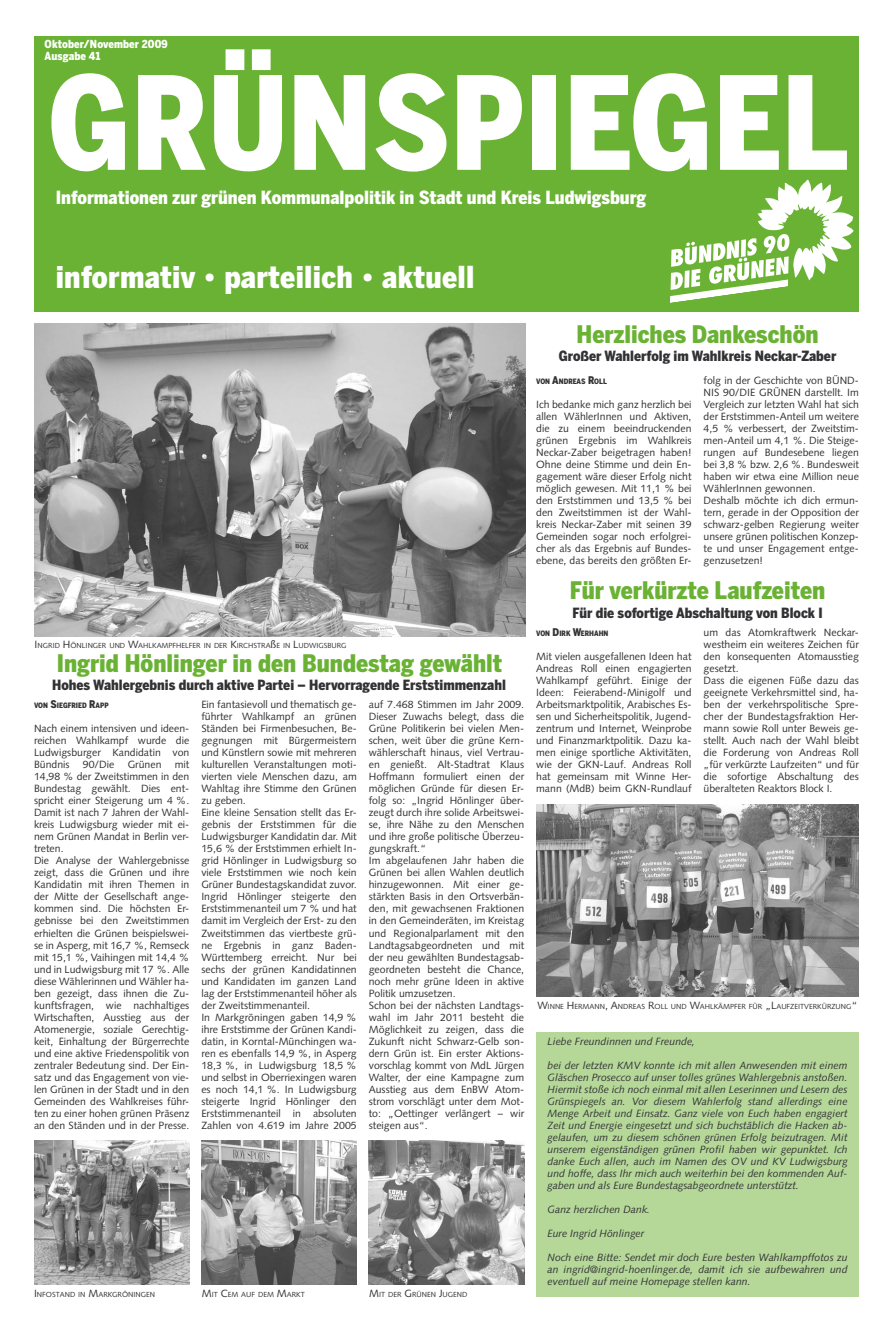
<style>
.page{position:relative;width:893px;height:1333px;background:#fff}
.page>*{position:absolute;margin:0;border:0;box-sizing:border-box;transform-origin:0 0}
.Gr黱spiegel{font:900 128px "Benton Sans Cond";color:#fff}
.Grünspiegel_unterüberschrift{font:900 30px "Benton Sans Cond";letter-spacing:.01em;color:#fff}
.Große_Überschrift_grün{font:900 24px "Benton Sans Cond";color:#6ab234}
.Grünspiegel_unterüberschrift-2{font:900 18px "Benton Sans Cond";color:#fff}
.Unterüberschrift{font:900 14px "Benton Sans Cond";color:#323235}
.Grünspiegel_unterüberschrift-3{font:900 11px "Benton Sans Cond";letter-spacing:.01em;color:#fff}
.Mengentext{font:10.5px/12px "Gruene Syntax";color:#323235;text-align:justify}
.Mengentext-2{font:italic 10.5px/12px "Gruene Syntax";color:#323235;text-align:justify}
.Bildunterschrift{font:7.4px "Gruene Syntax";color:#323235}
.Autor{font:900 7.4px "Benton Sans Cond";color:#323235}
.s1{font-size:10.5px}
</style>
<div class="page">
<div style="left:34px;top:36px;width:825px;height:275px;background:#6ab234"></div>
<svg style="left:670px;top:179px;width:184px;height:124px"></svg>
<div style="left:536px;top:1032px;width:323px;height:264px;background:#b5d899"></div>
<img style="left:34px;top:323px;width:492px;height:313px">
<img style="left:536px;top:804px;width:323px;height:192px">
<img style="left:35px;top:1140px;width:154px;height:144px">
<img style="left:201px;top:1140px;width:156px;height:144px">
<img style="left:369px;top:1140px;width:155px;height:144px">
<p class="Grünspiegel_unterüberschrift-3" style="left:45px;top:38px;width:125px">Oktober/November 2009</p>
<p class="Grünspiegel_unterüberschrift-3" style="left:45px;top:50px;width:57px">Ausgabe 41</p>
<p class="Gr黱spiegel" style="left:48px;top:48px;width:802px">GRÜNSPIEGEL</p>
<p class="Grünspiegel_unterüberschrift-2" style="left:56px;top:187px;width:592px">Informationen zur grünen Kommunalpolitik in Stadt und Kreis Ludwigsburg</p>
<p class="Grünspiegel_unterüberschrift" style="left:56px;top:259px;width:420px">informativ • parteilich • aktuell</p>
<p class="Bildunterschrift" style="left:35px;top:641px;width:313px"><span class="s1">I</span>NGRID <span class="s1">H</span>ÖNLINGER UND <span class="s1">W</span>AHLKAMPFHELFER IN DER <span class="s1">K</span>IRCHSTRA<span class="s1">ß</span>E IN <span class="s1">L</span>UDWIGSBURG</p>
<p class="Große_Überschrift_grün" style="left:57px;top:649px;width:447px">Ingrid Hönlinger in den Bundestag gewählt</p>
<p class="Unterüberschrift" style="left:52px;top:676px;width:455px">Hohes Wahlergebnis durch aktive Partei – Hervorragende Erststimmenzahl</p>
<p class="Autor" style="left:34px;top:701px;width:76px">VON <span class="s1">S</span>IEGFRIED <span class="s1">R</span>APP</p>
<p class="Mengentext" style="left:34px;top:722px;width:157px">Nach einem intensiven und ideen&shy;reichen Wahlkampf wurde die Ludwigsburger Kandidatin von Bündnis</p>
<p class="Mengentext" style="left:201px;top:698px;width:157px">Ein fantasievoll und thematisch ge&shy;führter Wahlkampf an grünen Ständen bei Firmenbesuchen, Be&shy;gegnungen mit Bürgermeistern und Künstlern sowie mit mehreren kulturellen Veranstaltungen moti&shy;vierten viele Menschen dazu, am Wahltag ihre Stimme den Grünen zu geben.</p>
<p class="Mengentext" style="left:201px;top:806px;width:157px">Eine kleine Sensation stellt das Er&shy;gebnis der Erststimmen für die Ludwigsburger Kandidatin dar. Mit 15,6 % der Erststimmen erhielt In&shy;grid Hönlinger in Ludwigsburg so viele Erststimmen wie noch kein Grüner Bundestagskandidat zuvor.<br>Ingrid Hönlinger steigerte den Erststimmenanteil um 7 % und hat damit im Vergleich der Erst- zu den Zweitstimmen das viertbeste grü&shy;ne Ergebnis in ganz Baden-Württemberg erreicht. Nur bei sechs der grünen Kandidatinnen und Kandidaten im ganzen Land lag der Erststimmenanteil höher als der Zweitstimmenanteil.</p>
<p class="Mengentext" style="left:201px;top:1010px;width:157px">In Markgröningen gaben 14,9 % ihre Erststimme der Grünen Kandi&shy;datin, in Korntal-Münchingen wa&shy;ren es ebenfalls 14,9 %, in Asperg 18,3 %, in Ludwigsburg 18,5 % und selbst in Oberriexingen waren es noch 14,1 %. In Ludwigsburg steigerte Ingrid Hönlinger den Erststimmenanteil in absoluten Zahlen von 4.619 im Jahre 2005</p>
<p class="Mengentext" style="left:369px;top:698px;width:157px">auf 7.468 Stimmen im Jahr 2009.<br>Dieser Zuwachs belegt, dass die Grüne Politikerin bei vielen Men&shy;schen, weit über die grüne Kern&shy;wählerschaft hinaus, viel Vertrau&shy;en genießt. Alt-Stadtrat Klaus Hoffmann formuliert einen der möglichen Gründe für diesen Er&shy;folg so: „Ingrid Hönlinger über&shy;zeugt durch ihre solide Arbeitswei&shy;se, ihre Nähe zu den Menschen und ihre große politische Überzeu&shy;gungskraft.“</p>
<p class="Mengentext" style="left:369px;top:854px;width:157px">Im abgelaufenen Jahr haben die Grünen bei allen Wahlen deutlich hinzugewonnen. Mit einer ge&shy;stärkten Basis in den Ortsverbän&shy;den, mit gewachsenen Fraktionen in den Gemeinderäten, im Kreistag und Regionalparlament mit den Landtagsabgeordneten und mit der neu gewählten Bundestagsab&shy;geordneten besteht die Chance, noch mehr grüne Ideen in aktive Politik umzusetzen.</p>
<p class="Mengentext" style="left:369px;top:998px;width:157px">Schon bei der nächsten Landtags&shy;wahl im Jahr 2011 besteht die Möglichkeit zu zeigen, dass die Zukunft nicht Schwarz-Gelb son&shy;dern Grün ist. Ein erster Aktions&shy;vorschlag kommt von MdL Jürgen Walter, der eine Kampagne zum Ausstieg aus dem EnBW Atom&shy;strom vorschlägt unter dem Mot&shy;to: „Oettinger verlängert – wir steigen aus“.</p>
<p class="Mengentext" style="left:83px;top:758px;width:33px">90/Die</p>
<p class="Mengentext" style="left:128px;top:758px;width:35px">Grünen</p>
<p class="Mengentext" style="left:34px;top:758px;width:157px;text-indent:141px">mit 14,98 % der Zweitstimmen in den Bundestag gewählt. Dies ent&shy;spricht einer Steigerung um 4 %.<br>Damit ist nach 7 Jahren der Wahl&shy;kreis Ludwigsburg wieder mit ei&shy;nem Grünen Mandat in Berlin ver&shy;treten.</p>
<p class="Mengentext" style="left:34px;top:854px;width:157px">Die Analyse der Wahlergebnisse zeigt, dass die Grünen und ihre Kandidatin mit ihren Themen in der Mitte der Gesellschaft ange&shy;kommen sind. Die höchsten Er&shy;gebnisse bei den Zweitstimmen erhielten die Grünen beispielswei&shy;se in Asperg, mit 16,7 %, Remseck mit 15,1 %, Vaihingen mit 14,4 % und in Ludwigsburg mit 17 %. Alle diese Wählerinnen und Wähler ha&shy;ben gezeigt, dass ihnen die Zu&shy;kunftsfragen, wie nachhaltiges Wirtschaften, Ausstieg aus der Atomenergie, soziale Gerechtig&shy;keit, Einhaltung der Bürgerrechte und eine aktive Friedenspolitik von zentraler Bedeutung sind. Der Ein&shy;satz und das Engagement von vie&shy;len Grünen in der Stadt und in den Gemeinden des Wahlkreises führ&shy;ten zu einer hohen grünen Präsenz an den Ständen und in der Presse.</p>
<p class="Bildunterschrift" style="left:34px;top:1289px;width:123px"><span class="s1">I</span>NFOSTAND IN <span class="s1">M</span>ARKGRÖNINGEN</p>
<p class="Bildunterschrift" style="left:202px;top:1289px;width:105px"><span class="s1">M</span>IT <span class="s1">C</span>EM AUF DEM <span class="s1">M</span>ARKT</p>
<p class="Bildunterschrift" style="left:369px;top:1289px;width:100px"><span class="s1">M</span>IT DER <span class="s1">G</span>RÜNEN <span class="s1">J</span>UGEND</p>
<p class="Große_Überschrift_grün" style="left:577px;top:320px;width:244px">Herzliches Dankeschön</p>
<p class="Unterüberschrift" style="left:559px;top:348px;width:279px">Großer Wahlerfolg im Wahlkreis Neckar-Zaber</p>
<p class="Autor" style="left:536px;top:377px;width:72px">VON <span class="s1">A</span>NDREAS <span class="s1">R</span>OLL</p>
<p class="Mengentext" style="left:536px;top:398px;width:157px">Ich bedanke mich ganz herzlich bei allen WählerInnen und Aktiven, die zu einem beeindruckenden grünen Ergebnis im Wahlkreis Neckar-Zaber beigetragen haben!<br>Ohne deine Stimme und dein En&shy;gagement wäre dieser Erfolg nicht möglich gewesen. Mit 11,1 % bei den Erststimmen und 13,5 % bei den Zweitstimmen ist der Wahl&shy;kreis Neckar-Zaber mit seinen 39<br>Gemeinden sogar noch erfolgrei&shy;cher als das Ergebnis auf Bundes&shy;ebene, das bereits den größten Er-</p>
<p class="Mengentext" style="left:704px;top:374px;width:157px">folg in der Geschichte von BÜND-NIS 90/DIE GRÜNEN darstellt. Im Vergleich zur letzten Wahl hat sich der Erststimmen-Anteil um weitere 4,5 % verbessert, der Zweitstim&shy;men-Anteil um 4,1 %. Die Steige&shy;rungen auf Bundesebene liegen bei 3,8 % bzw. 2,6 %. Bundesweit haben wir etwa eine Million neue WählerInnen gewonnen.</p>
<p class="Mengentext" style="left:704px;top:494px;width:157px">Deshalb möchte ich dich ermun&shy;tern, gerade in der Opposition der schwarz-gelben Regierung weiter unsere grünen politischen Konzep&shy;te und unser Engagement entge&shy;genzusetzen!</p>
<p class="Große_Überschrift_grün" style="left:570px;top:576px;width:257px">Für verkürzte Laufzeiten</p>
<p class="Unterüberschrift" style="left:572px;top:605px;width:252px">Für die sofortige Abschaltung von Block I</p>
<p class="Autor" style="left:536px;top:629px;width:74px">VON <span class="s1">D</span>IRK <span class="s1">W</span>ERHAHN</p>
<p class="Mengentext" style="left:536px;top:650px;width:157px">Mit vielen ausgefallenen Ideen hat Andreas Roll einen engagierten Wahlkampf geführt. Einige der Ideen: Feierabend-Minigolf und Arbeitsmarktpolitik, Arabisches Es&shy;sen und Sicherheitspolitik, Jugend&shy;zentrum und Internet, Weinprobe und Finanzmarktpolitik. Dazu ka&shy;men einige sportliche Aktivitäten, wie der GKN-Lauf. Andreas Roll hat gemeinsam mit Winne Her&shy;mann (MdB) beim GKN-Rundlauf</p>
<p class="Mengentext" style="left:704px;top:626px;width:157px">um das Atomkraftwerk Neckar&shy;westheim ein weiteres Zeichen für den konsequenten Atomausstieg gesetzt.</p>
<p class="Mengentext" style="left:704px;top:674px;width:157px">Dass die eigenen Füße dazu das geeignete Verkehrsmittel sind, ha&shy;ben der verkehrspolitische Spre&shy;cher der Bundestagsfraktion Her&shy;mann sowie Roll unter Beweis ge&shy;stellt. Auch nach der Wahl bleibt die Forderung von Andreas Roll „für verkürzte Laufzeiten“ und für die sofortige Abschaltung des überalteten Reaktors Block I.</p>
<p class="Bildunterschrift" style="left:537px;top:1001px;width:322px"><span class="s1">W</span>INNE <span class="s1">H</span>ERMANN<span class="s1">, A</span>NDREAS <span class="s1">R</span>OLL UND <span class="s1">W</span>AHLKÄMPFER FÜR <span class="s1">„L</span>AUFZEITVERKÜRZUNG<span class="s1">“</span></p>
<p class="Mengentext-2" style="left:547px;top:1034px;width:149px">Liebe Freundinnen und Freunde,</p>
<p class="Mengentext-2" style="left:547px;top:1058px;width:302px">bei der letzten KMV konnte ich mit allen Anwesenden mit einem Gläschen Prosecco auf unser tolles grünes Wahlergebnis anstoßen.<br>Hiermit stoße ich noch einmal mit allen Leserinnen und Lesern des Grünspiegels an. Vor diesem Wahlerfolg stand allerdings eine Menge Arbeit und Einsatz. Ganz viele von Euch haben engagiert Zeit und Energie eingesetzt und sich buchstäblich die Hacken ab&shy;gelaufen, um zu diesem schönen grünen Erfolg beizutragen. Mit unserem eigenständigen grünen Profil haben wir gepunktet. Ich danke Euch allen, auch im Namen des OV und KV Ludwigsburg und hoffe, dass Ihr mich auch weiterhin bei den kommenden Auf&shy;gaben und als Eure Bundestagsabgeordnete unterstützt.</p>
<p class="Mengentext-2" style="left:547px;top:1202px;width:104px">Ganz herzlichen Dank.</p>
<p class="Mengentext-2" style="left:547px;top:1226px;width:98px">Eure Ingrid Hönlinger</p>
<p class="Mengentext-2" style="left:547px;top:1250px;width:302px">Noch eine Bitte: Sendet mir doch Eure besten Wahlkampffotos zu an ingrid@ingrid-hoenlinger.de, damit ich sie aufbewahren und eventuell auf meine Homepage stellen kann.</p>
</div>
